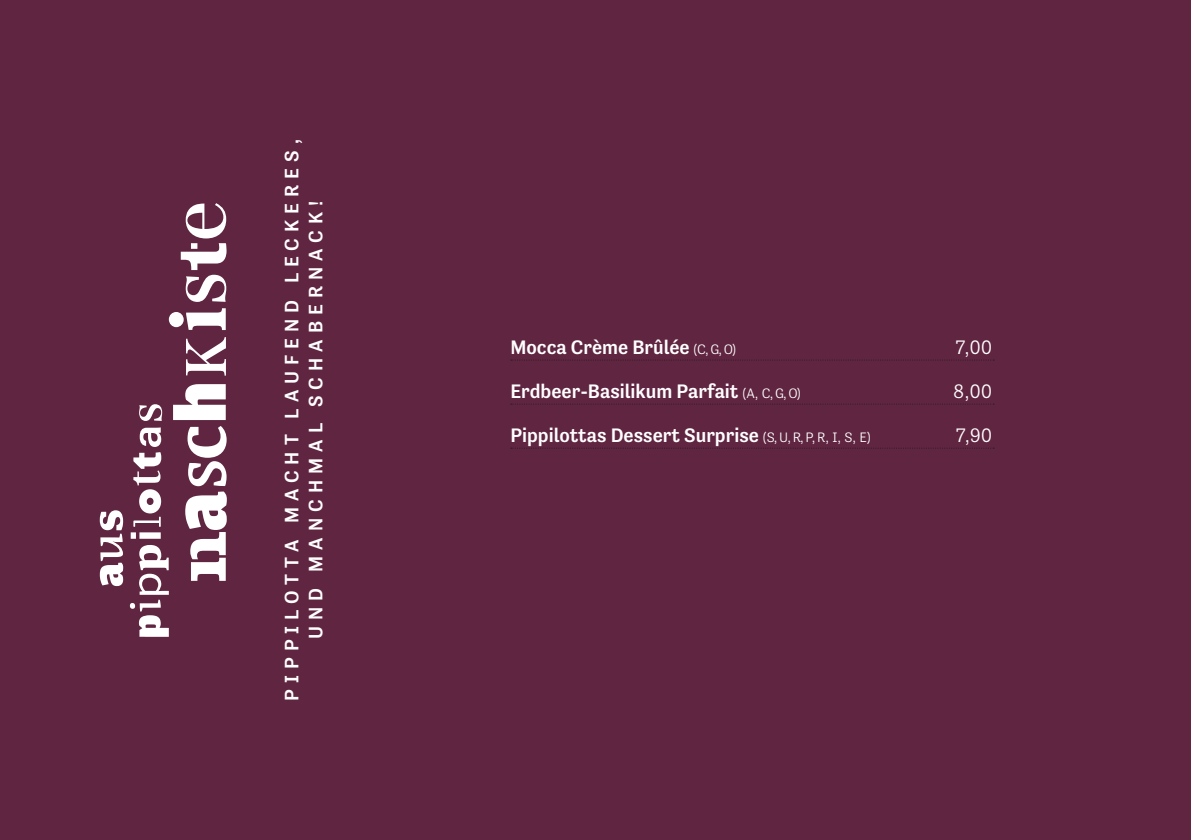
<style>
.page{position:relative;width:1191px;height:840px;background:#fff}
.page>*{position:absolute;margin:0;border:0;box-sizing:border-box;transform-origin:0 0}
.t1{font:500 20px "Tenso";color:#fff}
.t2{font:500 20px/24px "Tenso";letter-spacing:.3em;color:#fff;text-align:center}
.t3{font:300 20px "Tenso";color:#fff}
.s1{font-weight:300;font-size:14px}
</style>
<div class="page">
<div style="left:0;top:0;width:1191px;height:839px;background:#602541"></div>
<svg style="left:511px;top:359px;width:483px;height:1px"></svg>
<svg style="left:511px;top:403px;width:483px;height:1px"></svg>
<svg style="left:511px;top:447px;width:483px;height:1px"></svg>
<svg style="left:100px;top:510px;width:23px;height:75px"></svg>
<svg style="left:130px;top:203px;width:97px;height:433px"></svg>
<p class="t2" style="left:280px;top:700px;width:562px;rotate:-90deg">PIPPILOTTA MACHT LAUFEND LECKERES,<br>UND MANCHMAL SCHABERNACK!</p>
<p class="t1" style="left:510px;top:336px;width:227px">Mocca Crème Brûlée <span class="s1">(C, G, O)</span></p>
<p class="t3" style="left:955px;top:336px;width:38px">7,00</p>
<p class="t1" style="left:510px;top:380px;width:292px">Erdbeer-Basilikum Parfait <span class="s1">(A, C, G, O)</span></p>
<p class="t3" style="left:953px;top:380px;width:41px">8,00</p>
<p class="t1" style="left:510px;top:424px;width:362px">Pippilottas Dessert Surprise <span class="s1">(S, U, R, P, R, I, S, E)</span></p>
<p class="t3" style="left:956px;top:424px;width:38px">7,90</p>
</div>
